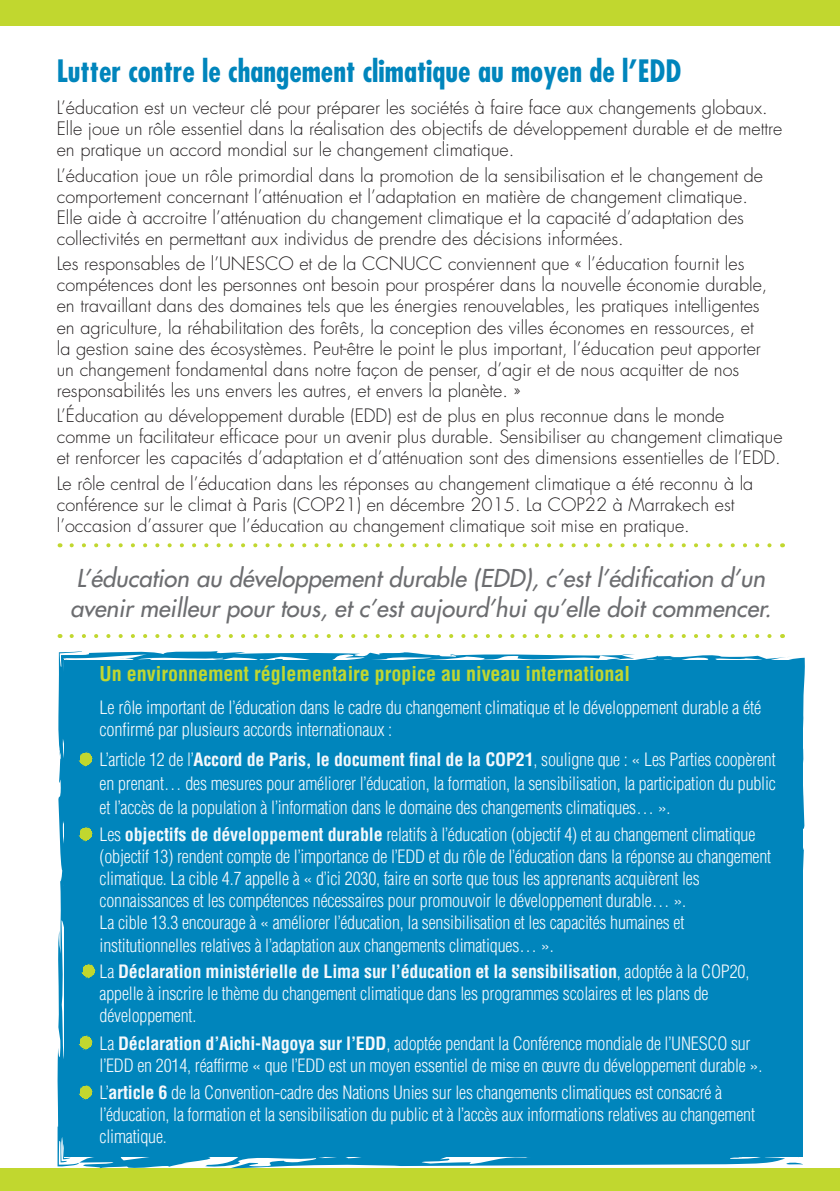
<style>
.page{position:relative;width:840px;height:1191px;background:#fff}
.page>*{position:absolute;margin:0;border:0;box-sizing:border-box;transform-origin:0 0}
.t1{font:700 condensed 30px "Futura Std";color:#0085bc}
.t2{font:italic 500 24px/30px "Futura Std";color:#6c6d70}
.t3{font:700 condensed 20px "Helvetica LT Std";color:#c1d72f}
.t4{font:300 18px/21px "Futura Std";color:#231f20}
.t5{font:300 condensed 18px/22px "Helvetica LT Std";letter-spacing:-.01em;color:#f3f8fc}
.s1{font-weight:700}
</style>
<div class="page">
<svg style="left:72px;top:543px;width:700px;height:4px"></svg>
<svg style="left:72px;top:634px;width:700px;height:4px"></svg>
<div style="left:0;top:0;width:839px;height:26px;background:#c1d72f"></div>
<div style="left:0;top:1168px;width:839px;height:23px;background:#c1d72f"></div>
<div style="left:65px;top:660px;width:737px;height:496px;background:#0085bc"></div>
<svg style="left:57px;top:651px;width:548px;height:515px"></svg>
<svg style="left:802px;top:785px;width:1px;height:144px"></svg>
<svg style="left:802px;top:745px;width:2px;height:32px"></svg>
<svg style="left:605px;top:654px;width:199px;height:74px"></svg>
<svg style="left:266px;top:658px;width:17px;height:5px"></svg>
<svg style="left:67px;top:663px;width:21px;height:14px"></svg>
<svg style="left:72px;top:1134px;width:731px;height:34px"></svg>
<svg style="left:59px;top:725px;width:42px;height:42px"></svg>
<svg style="left:65px;top:782px;width:36px;height:63px"></svg>
<svg style="left:65px;top:889px;width:39px;height:105px"></svg>
<svg style="left:65px;top:1009px;width:36px;height:41px"></svg>
<svg style="left:65px;top:1058px;width:36px;height:42px"></svg>
<h1 class="t1" style="left:57px;top:52px;width:625px">Lutter contre le changement climatique au moyen de l’EDD</h1>
<p class="t4" style="left:57px;top:98px;width:726px">L’éducation est un vecteur clé pour préparer les sociétés à faire face aux changements globaux.<br>Elle joue un rôle essentiel dans la réalisation des objectifs de développement durable et de mettre en pratique un accord mondial sur le changement climatique.</p>
<p class="t4" style="left:57px;top:165px;width:707px">L’éducation joue un rôle primordial dans la promotion de la sensibilisation et le changement de comportement concernant l’atténuation et l’adaptation en matière de changement climatique.<br>Elle aide à accroitre l’atténuation du changement climatique et la capacité d’adaptation des collectivités en permettant aux individus de prendre des décisions informées.</p>
<p class="t4" style="left:57px;top:254px;width:711px">Les responsables de l’UNESCO et de la CCNUCC conviennent que « l’éducation fournit les compétences dont les personnes ont besoin pour prospérer dans la nouvelle économie durable, en travaillant dans des domaines tels que les énergies renouvelables, les pratiques intelligentes en agriculture, la réhabilitation des forêts, la conception des villes économes en ressources, et la gestion saine des écosystèmes. Peut-être le point le plus important, l’éducation peut apporter un changement fondamental dans notre façon de penser, d’agir et de nous acquitter de nos responsabilités les uns envers les autres, et envers la planète. »</p>
<p class="t4" style="left:57px;top:405px;width:727px">L’Éducation au développement durable (EDD) est de plus en plus reconnue dans le monde comme un facilitateur efficace pour un avenir plus durable. Sensibiliser au changement climatique et renforcer les capacités d’adaptation et d’atténuation sont des dimensions essentielles de l’EDD.</p>
<p class="t4" style="left:57px;top:473px;width:697px">Le rôle central de l’éducation dans les réponses au changement climatique a été reconnu à la conférence sur le climat à Paris (COP21) en décembre 2015. La COP22 à Marrakech est l’occasion d’assurer que l’éducation au changement climatique soit mise en pratique.</p>
<h2 class="t2" style="left:70px;top:563px;width:702px">L’éducation au développement durable (EDD), c’est l’édification d’un avenir meilleur pour tous, et c’est aujourd’hui qu’elle doit commencer.</h2>
<p class="t3" style="left:99px;top:661px;width:532px">Un environnement réglementaire propice au niveau international</p>
<p class="t5" style="left:99px;top:696px;width:662px">Le rôle important de l’éducation dans le cadre du changement climatique et le développement durable a été confirmé par plusieurs accords internationaux :</p>
<p class="t5" style="left:99px;top:747px;width:677px;line-height:24px;text-align:justify">L’article 12 de l’<span class="s1">Accord de Paris, le document final de la COP21</span>, souligne que : « Les Parties coopèrent en prenant… des mesures pour améliorer l’éducation, la formation, la sensibilisation, la participation du public et l’accès de la population à l’information dans le domaine des changements climatiques… ».</p>
<p class="t5" style="left:99px;top:824px;width:672px">Les <span class="s1">objectifs de développement durable</span> relatifs à l’éducation (objectif 4) et au changement climatique (objectif 13) rendent compte de l’importance de l’EDD et du rôle de l’éducation dans la réponse au changement climatique. La cible 4.7 appelle à « d’ici 2030, faire en sorte que tous les apprenants acquièrent les connaissances et les compétences nécessaires pour promouvoir le développement durable… ».<br>La cible 13.3 encourage à « améliorer l’éducation, la sensibilisation et les capacités humaines et institutionnelles relatives à l’adaptation aux changements climatiques… ».</p>
<p class="t5" style="left:99px;top:960px;width:651px">La <span class="s1">Déclaration ministérielle de Lima sur l’éducation et la sensibilisation</span>, adoptée à la COP20, appelle à inscrire le thème du changement climatique dans les programmes scolaires et les plans de développement.</p>
<p class="t5" style="left:99px;top:1032px;width:664px">La <span class="s1">Déclaration d’Aichi-Nagoya sur l’EDD</span>, adoptée pendant la Conférence mondiale de l’UNESCO sur l’EDD en 2014, réaffirme « que l’EDD est un moyen essentiel de mise en œuvre du développement durable ».</p>
<p class="t5" style="left:99px;top:1081px;width:656px">L’<span class="s1">article 6</span> de la Convention-cadre des Nations Unies sur les changements climatiques est consacré à l’éducation, la formation et la sensibilisation du public et à l’accès aux informations relatives au changement climatique.</p>
</div>
